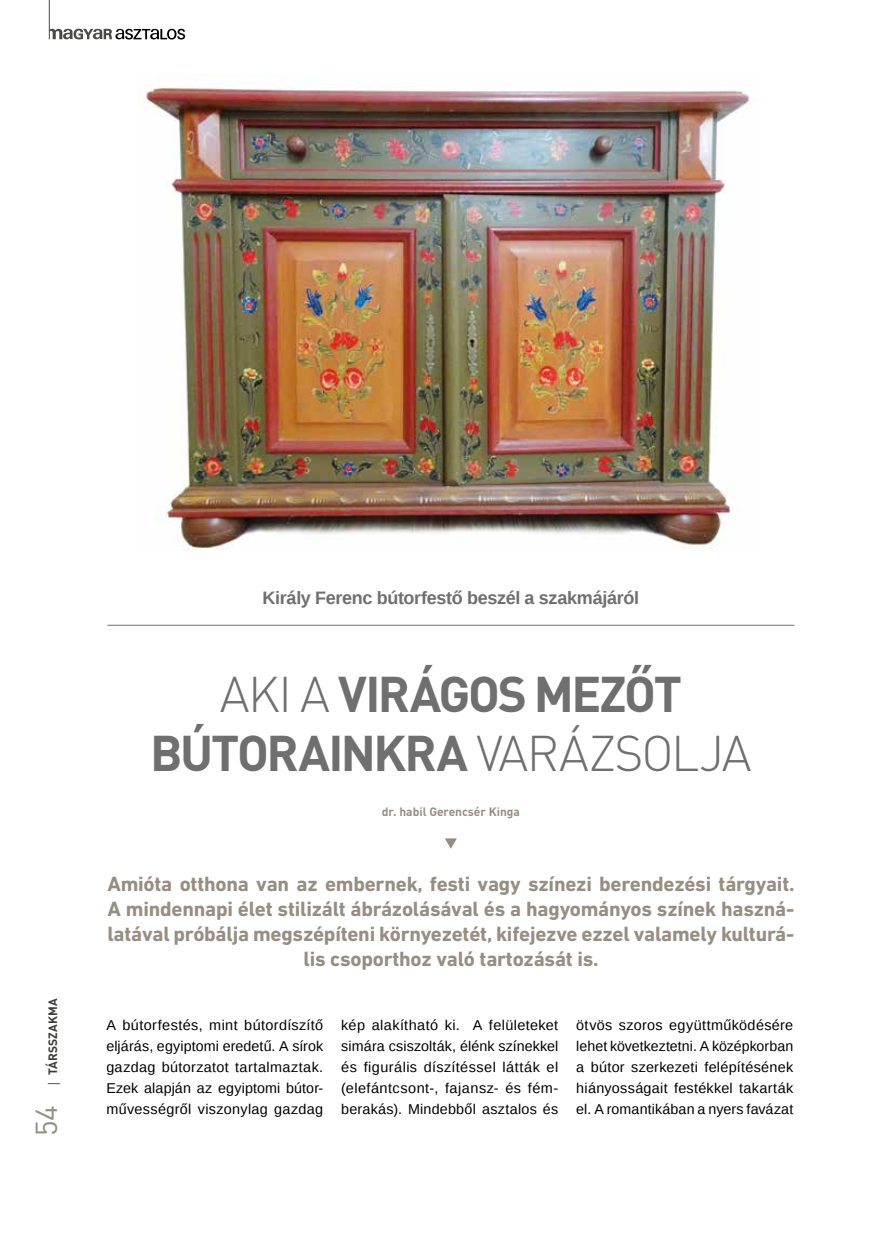
<style>
.page{position:relative;width:872px;height:1242px;background:#fff}
.page>*{position:absolute;margin:0;border:0;box-sizing:border-box;transform-origin:0 0}
.t1{font:700 49.5px/59.4px "DIN Pro";letter-spacing:-.045em;color:#706f6f;text-align:center}
.t2{font:30px "DIN Pro";color:#968e82}
.t3{font:700 21px/25.2px "DIN Next LT Pro";letter-spacing:-.01em;color:#968e82;text-align:center}
.t4{font:700 18px "Liberation Sans";letter-spacing:-.02em;color:#706f6f}
.t5{font:14.25px/21px "Liberation Sans";letter-spacing:.02em;color:#000;text-align:justify}
.t6{font:700 12px "DIN Pro";color:#968e82}
.t7{font:700 12px "DIN Pro";letter-spacing:.01em;color:#3c3c3b}
.s1{font-family:"Open Sans";font-weight:400}
.s2{font-weight:300}
</style>
<div class="page">
<svg style="left:49px;top:29px;width:136px;height:11px"></svg>
<hr style="left:49px;top:0;width:1px;height:39px;background:#4a4a49">
<hr style="left:107px;top:625px;width:687px;height:1px;background:#706f6f">
<svg style="left:445px;top:838px;width:12px;height:11px"></svg>
<img style="left:146px;top:87px;width:609px;height:463px">
<p class="t7" style="left:45px;top:1087px;width:90px;rotate:-90deg"><span class="s1">|</span> TÁRSSZAKMA</p>
<h2 class="t2" style="left:26px;top:1136px;width:33px;rotate:-90deg">54</h2>
<p class="t4" style="left:263px;top:585px;width:378px">Király Ferenc bútorfestő beszél a szakmájáról</p>
<h1 class="t1" style="left:150px;top:662px;width:602px"><span class="s2">AKI A</span> VIRÁGOS MEZŐT<br>BÚTORAINKRA <span class="s2">VARÁZSOLJA</span></h1>
<p class="t6" style="left:382px;top:803px;width:140px">dr. habil Gerencsér Kinga</p>
<p class="t3" style="left:107px;top:870px;width:689px">Amióta otthona van az embernek, festi vagy színezi berendezési tárgyait.<br>A mindennapi élet stilizált ábrázolásával és a hagyományos színek haszná&shy;latával próbálja megszépíteni környezetét, kifejezve ezzel valamely kulturá&shy;lis csoporthoz való tartozását is.</p>
<p class="t5" style="left:106px;top:1015px;width:218px">A bútorfestés, mint bútordíszítő eljárás, egyiptomi eredetű. A sírok gazdag bútorzatot tartalmaztak.<br>Ezek alapján az egyiptomi bútor&shy;művességről viszonylag gazdag</p>
<p class="t5" style="left:341px;top:1015px;width:218px">kép alakítható ki. A felületeket simára csiszolták, élénk színekkel és figurális díszítéssel látták el (elefántcsont-, fajansz- és fém&shy;berakás). Mindebből asztalos és</p>
<p class="t5" style="left:576px;top:1015px;width:218px">ötvös szoros együttműködésére lehet következtetni. A középkorban a bútor szerkezeti felépítésének hiányosságait festékkel takarták el. A romantikában a nyers favázat</p>
</div>
